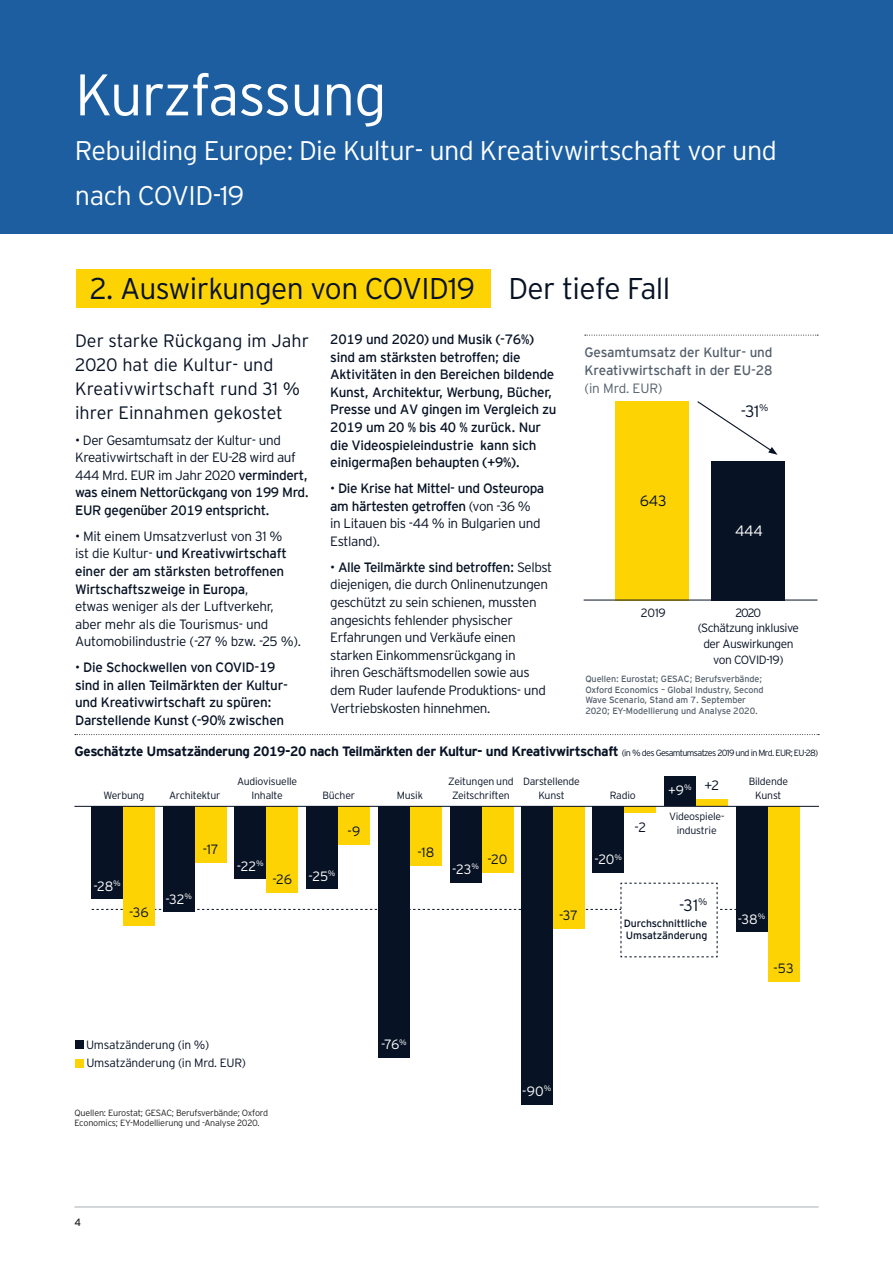
<style>
.page{position:relative;width:893px;height:1263px;background:#fff}
.page>*{position:absolute;margin:0;border:0;box-sizing:border-box;transform-origin:0 0}
.Titre_2{font:300 58.5px "Interstate";letter-spacing:-.02em;color:#fff}
.Titre_1{font:300 30px "Interstate";letter-spacing:-.02em;color:#071224}
.Titre_2-2{font:300 27px/45px "Interstate";letter-spacing:-.02em;color:#fff}
.BODY_COPY{font:300 18px/24px "Interstate";color:#071224}
.chiffre{font:300 16.5px "Interstate";color:#071224}
.chiffre_après_barre{font:300 16.5px "Interstate";color:#071224}
.CHIFFRE{font:300 15px "Interstate";color:#071224}
.CHIFFRE-2{font:300 15px "Interstate";color:#fff}
.BODY_COPY-2{font:300 13.5px/17.5px "Interstate";letter-spacing:-.03em;color:#071224}
.BODY_COPY-3{font:13.5px/17.5px "EY Interstate";letter-spacing:-.02em;color:#071224}
.TITRE_SCHÉMA{font:700 13.5px "EY Interstate";letter-spacing:-.03em;color:#071224}
.TITRE_SCHÉMA-2{font:13.5px/18px "EY Interstate";letter-spacing:-.01em;color:#545f6b;text-align:justify}
.legende{font:300 13.5px "Interstate";color:#fff}
.legende-2{font:300 13.5px "Interstate";letter-spacing:.005em;color:#071224}
.légende{font:300 12px/15.6px "Interstate";letter-spacing:-.04em;color:#071224;text-align:center}
.légende-2{font:300 12px "Interstate";letter-spacing:-.02em;color:#071224}
.légende-3{font:300 10.5px/13.6px "Interstate";letter-spacing:-.02em;color:#071224;text-align:center}
.chiffre-2{font:10.5px/12px "EY Interstate";letter-spacing:-.01em;color:#071224}
.Page_No_s_Left{font:10.5px "EY Interstate";color:#231f20}
.chiffre-3{font:9px/10.5px "EY Interstate";letter-spacing:-.01em;color:#545f6b}
.SOURCE{font:300 9px/10.5px "Interstate";letter-spacing:-.02em;color:#231f20}
.s1{font-family:"EY Interstate";font-weight:400}
.s2{font-family:"Interstate";font-weight:300}
.s3{font-family:"Interstate";font-weight:300;font-size:9px}
</style>
<div class="page">
<div style="left:736px;top:806px;width:32px;height:126px;background:#071224"></div>
<div style="left:768px;top:806px;width:31px;height:176px;background:#fed304"></div>
<div style="left:91px;top:806px;width:32px;height:93px;background:#071224"></div>
<div style="left:123px;top:806px;width:32px;height:119px;background:#fed304"></div>
<div style="left:163px;top:806px;width:32px;height:106px;background:#071224"></div>
<div style="left:195px;top:806px;width:32px;height:56px;background:#fed304"></div>
<div style="left:234px;top:806px;width:32px;height:73px;background:#071224"></div>
<div style="left:266px;top:806px;width:32px;height:86px;background:#fed304"></div>
<div style="left:306px;top:806px;width:32px;height:83px;background:#071224"></div>
<div style="left:378px;top:806px;width:32px;height:252px;background:#071224"></div>
<div style="left:410px;top:806px;width:32px;height:60px;background:#fed304"></div>
<div style="left:450px;top:806px;width:32px;height:76px;background:#071224"></div>
<div style="left:482px;top:806px;width:31px;height:66px;background:#fed304"></div>
<div style="left:521px;top:806px;width:32px;height:298px;background:#071224"></div>
<div style="left:553px;top:806px;width:32px;height:123px;background:#fed304"></div>
<div style="left:592px;top:806px;width:32px;height:66px;background:#071224"></div>
<div style="left:624px;top:806px;width:32px;height:7px;background:#fed304"></div>
<div style="left:696px;top:799px;width:31px;height:7px;background:#fed304"></div>
<svg style="left:75px;top:734px;width:744px;height:1px"></svg>
<div style="left:664px;top:776px;width:32px;height:30px;background:#071224"></div>
<div style="left:338px;top:806px;width:32px;height:39px;background:#fed304"></div>
<svg style="left:92px;top:882px;width:644px;height:75px"></svg>
<hr style="left:74px;top:806px;width:745px;height:1px;background:#071224">
<div style="left:76px;top:1040px;width:8px;height:9px;background:#071224"></div>
<div style="left:76px;top:1059px;width:8px;height:8px;background:#fed304"></div>
<div style="left:615px;top:401px;width:74px;height:199px;background:#fed304"></div>
<svg style="left:585px;top:335px;width:233px;height:1px"></svg>
<hr style="left:584px;top:600px;width:233px;height:1px;background:#071224">
<div style="left:711px;top:461px;width:74px;height:139px;background:#071224"></div>
<svg style="left:697px;top:401px;width:81px;height:54px"></svg>
<div style="left:77px;top:269px;width:414px;height:39px;background:#fed304"></div>
<div style="left:0;top:0;width:893px;height:233px;background:#1c5ea0"></div>
<hr style="left:74px;top:1207px;width:745px;height:1px;background:#a8b0b6">
<p class="Titre_2" style="left:75px;top:62px;width:313px">Kurzfassung</p>
<p class="Titre_2-2" style="left:75px;top:128px;width:703px">Rebuilding Europe: Die Kultur- und Kreativwirtschaft vor und nach COVID-19</p>
<p class="Titre_1" style="left:90px;top:271px;width:387px">2. Auswirkungen von COVID19</p>
<p class="Titre_1" style="left:508px;top:272px;width:163px">Der tiefe Fall</p>
<p class="BODY_COPY" style="left:75px;top:328px;width:235px">Der starke Rückgang im Jahr<br>2020 hat die Kultur- und<br>Kreativwirtschaft rund 31 % ihrer Einnahmen gekostet</p>
<p class="BODY_COPY-2" style="left:75px;top:431px;width:235px">• Der Gesamtumsatz der Kultur- und Kreativwirtschaft in der EU-28 wird auf 444 Mrd. EUR im Jahr 2020 <span class="s1">vermindert, was einem Nettorückgang von 199 Mrd.<br>EUR gegenüber 2019 entspricht.</span></p>
<p class="BODY_COPY-2" style="left:75px;top:527px;width:227px">• Mit einem Umsatzverlust von 31 %<br>ist die Kultur- <span class="s1">und Kreativwirtschaft einer der am stärksten betroffenen Wirtschaftszweige in Europa</span>,<br>etwas weniger als der Luftverkehr, aber mehr als die Tourismus- und Automobilindustrie (-27 % bzw. -25 %).</p>
<p class="BODY_COPY-3" style="left:75px;top:658px;width:214px"><span class="s2">•</span> Die Schockwellen von COVID-19 sind in allen Teilmärkten der Kultur&shy;und Kreativwirtschaft zu spüren:<br>Darstellende Kunst (-90% zwischen</p>
<p class="BODY_COPY-3" style="left:330px;top:330px;width:228px">2019 und 2020) und Musik (-76%) sind am stärksten betroffen; die Aktivitäten in den Bereichen bildende Kunst, Architektur, Werbung, Bücher, Presse und AV gingen im Vergleich zu 2019 um 20 % bis 40 % zurück. Nur die Videospieleindustrie kann sich einigermaßen behaupten (+9%).</p>
<p class="BODY_COPY-3" style="left:330px;top:479px;width:216px"><span class="s2">•</span> Die Krise hat Mittel- und Osteuropa am härtesten getroffen <span class="s2">(von -36 % in Litauen bis -44 % in Bulgarien und<br>Estland).</span></p>
<p class="BODY_COPY-2" style="left:330px;top:558px;width:223px">• <span class="s1">Alle Teilmärkte sind betroffen:</span> Selbst diejenigen, die durch Onlinenutzungen geschützt zu sein schienen, mussten angesichts fehlender physischer Erfahrungen und Verkäufe einen starken Einkommensrückgang in<br>ihren Geschäftsmodellen sowie aus dem Ruder laufende Produktions- und Vertriebskosten hinnehmen.</p>
<p class="TITRE_SCHÉMA-2" style="left:584px;top:342px;width:190px">Gesamtumsatz der Kultur- und Kreativwirtschaft in der EU-28 <span class="s2">(in Mrd. EUR)</span></p>
<p class="CHIFFRE" style="left:640px;top:492px;width:28px">643</p>
<p class="chiffre_après_barre" style="left:741px;top:402px;width:29px">-31<sup>%</sup></p>
<p class="CHIFFRE-2" style="left:735px;top:523px;width:29px">444</p>
<p class="légende" style="left:641px;top:605px;width:27px">2019</p>
<p class="légende" style="left:698px;top:605px;width:103px">2020<br>(Schätzung inklusive der Auswirkungen von COVID-19)</p>
<p class="chiffre-3" style="left:585px;top:673px;width:180px">Quellen: Eurostat; GESAC; Berufsverbände; Oxford Economics – Global Industry, Second Wave Scenario, Stand am 7. September 2020; EY-Modellierung und Analyse 2020.</p>
<p class="TITRE_SCHÉMA" style="left:75px;top:742px;width:745px">Geschätzte Umsatzänderung 2019-20 nach Teilmärkten der Kultur- und Kreativwirtschaft <span class="s3">(in % des Gesamtumsatzes 2019 und in Mrd. EUR; EU-28)</span></p>
<p class="legende" style="left:668px;top:782px;width:25px">+9<sup>%</sup></p>
<p class="legende-2" style="left:704px;top:778px;width:16px">+2</p>
<p class="legende-2" style="left:634px;top:819px;width:13px">-2</p>
<p class="légende-3" style="left:237px;top:774px;width:62px">Audiovisuelle<br>Inhalte</p>
<p class="légende-3" style="left:448px;top:774px;width:67px">Zeitungen und<br>Zeitschriften</p>
<p class="légende-3" style="left:523px;top:774px;width:58px">Darstellende<br>Kunst</p>
<p class="légende-3" style="left:749px;top:774px;width:41px">Bildende<br>Kunst</p>
<p class="légende-3" style="left:669px;top:809px;width:57px">Videospiele-</p>
<p class="légende-3" style="left:103px;top:788px;width:42px">Werbung</p>
<p class="légende-3" style="left:169px;top:788px;width:53px">Architektur</p>
<p class="légende-3" style="left:323px;top:788px;width:34px">Bücher</p>
<p class="légende-3" style="left:397px;top:788px;width:28px">Musik</p>
<p class="légende-3" style="left:610px;top:788px;width:27px">Radio</p>
<p class="legende-2" style="left:347px;top:824px;width:14px">-9</p>
<p class="légende-3" style="left:677px;top:823px;width:42px">industrie</p>
<p class="legende" style="left:93px;top:878px;width:29px">-28<sup>%</sup></p>
<p class="legende-2" style="left:129px;top:905px;width:21px">-36</p>
<p class="legende-2" style="left:203px;top:842px;width:17px">-17</p>
<p class="legende" style="left:166px;top:891px;width:28px">-32<sup>%</sup></p>
<p class="legende" style="left:237px;top:858px;width:28px">-22<sup>%</sup></p>
<p class="legende-2" style="left:272px;top:871px;width:21px">-26</p>
<p class="legende" style="left:308px;top:868px;width:29px">-25<sup>%</sup></p>
<p class="légende-2" style="left:86px;top:1038px;width:125px">Umsatzänderung (in %)</p>
<p class="légende-2" style="left:86px;top:1056px;width:161px">Umsatzänderung (in Mrd. EUR)</p>
<p class="SOURCE" style="left:74px;top:1107px;width:195px">Quellen: Eurostat; GESAC; Berufsverbände; Oxford<br>Economics; EY-Modellierung und -Analyse 2020.</p>
<p class="Page_No_s_Left" style="left:74px;top:1214px;width:8px">4</p>
<p class="legende-2" style="left:417px;top:845px;width:19px">-18</p>
<p class="legende" style="left:452px;top:862px;width:28px">-23<sup>%</sup></p>
<p class="legende-2" style="left:487px;top:852px;width:22px">-20</p>
<p class="legende-2" style="left:559px;top:908px;width:20px">-37</p>
<p class="legende" style="left:594px;top:852px;width:29px">-20<sup>%</sup></p>
<p class="chiffre" style="left:679px;top:895px;width:30px">-31<sup>%</sup></p>
<p class="chiffre-2" style="left:624px;top:916px;width:85px">Durchschnittliche<br>Umsatzänderung</p>
<p class="legende" style="left:381px;top:1037px;width:27px">-76<sup>%</sup></p>
<p class="legende" style="left:522px;top:1083px;width:31px">-90<sup>%</sup></p>
<p class="legende" style="left:738px;top:911px;width:29px">-38<sup>%</sup></p>
<p class="legende-2" style="left:773px;top:961px;width:22px">-53</p>
</div>
